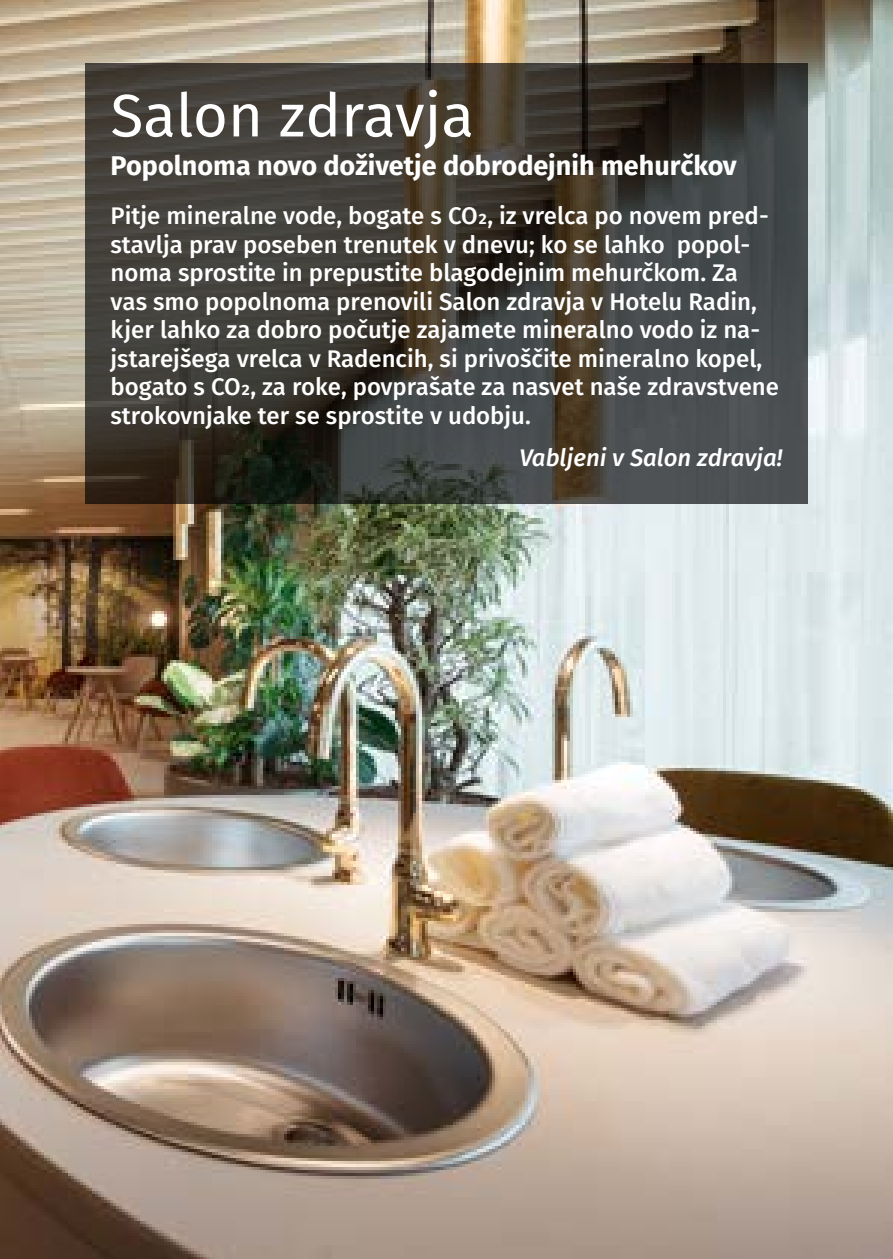
<style>
.page{position:relative;width:893px;height:1259px;background:#fff}
.page>*{position:absolute;margin:0;border:0;box-sizing:border-box;transform-origin:0 0}
.t1{font:60px "Fira Sans";color:#fff}
.t2{font:700 27px "Fira Sans";color:#fff}
.t3{font:500 24px/28.5px "Fira Sans";color:#fff}
.t4{font:italic 500 24px "Fira Sans";color:#fff}
</style>
<div class="page">
<img style="left:0;top:0;width:893px;height:1259px">
<svg style="left:85px;top:64px;width:723px;height:440px;background:#3f3d38"></svg>
<h1 class="t1" style="left:111px;top:73px;width:365px">Salon zdravja</h1>
<p class="t2" style="left:111px;top:147px;width:628px">Popolnoma novo doživetje dobrodejnih mehurčkov</p>
<p class="t3" style="left:111px;top:204px;width:670px">Pitje mineralne vode, bogate s CO2, iz vrelca po novem pred&shy;stavlja prav poseben trenutek v dnevu; ko se lahko popol&shy;noma sprostite in prepustite blagodejnim mehurčkom. Za vas smo popolnoma prenovili Salon zdravja v Hotelu Radin, kjer lahko za dobro počutje zajamete mineralno vodo iz na&shy;jstarejšega vrelca v Radencih, si privoščite mineralno kopel, bogato s CO2, za roke, povprašate za nasvet naše zdravstvene strokovnjake ter se sprostite v udobju.</p>
<p class="t4" style="left:519px;top:441px;width:265px">Vabljeni v Salon zdravja!</p>
</div>
